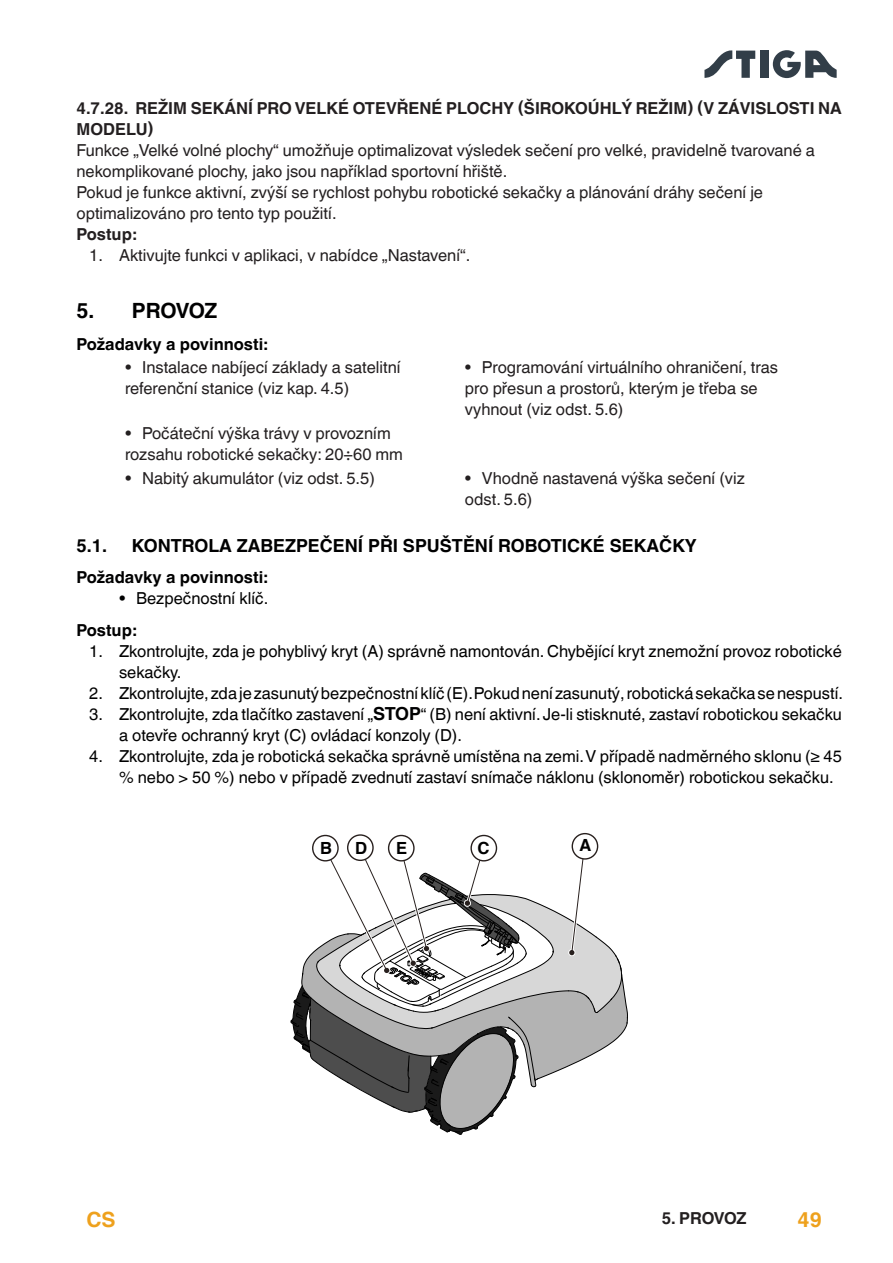
<style>
.page{position:relative;width:893px;height:1263px;background:#fff}
.page>*{position:absolute;margin:0;border:0;box-sizing:border-box;transform-origin:0 0}
.t1{font:700 21px "Helvetica World";letter-spacing:-.02em;color:#000001}
.t2{font:700 21px "Helvetica World";color:#eea11d}
.t3{font:700 18px "Helvetica World";color:#000001}
.t4{font:700 16.8px "Helvetica World";color:#000}
.Testo_normale{font:16.5px/21px "Helvetica World";color:#231f20}
.t5{font:16.5px/21px "Helvetica World";color:#000001}
.Testo_normale_-_CBOLD{font:700 16.5px/21px "Helvetica World";color:#231f20}
.Testo_normale-2{font:700 16.5px "Helvetica World";color:#000001}
.Testo_normale_-_CBOLD-2{font:700 16.5px "Helvetica World";color:#000001}
.s1{font-weight:700;font-size:18px}
</style>
<div class="page">
<div style="left:760px;top:51px;width:8px;height:27px;background:#323e48"></div>
<svg style="left:704px;top:50px;width:51px;height:28px"></svg>
<svg style="left:773px;top:50px;width:64px;height:28px"></svg>
<svg style="left:572px;top:834px;width:26px;height:25px"></svg>
<div style="left:572px;top:833px;width:26px;height:27px;border:1px solid #28201e;border-radius:50%"></div>
<svg style="left:348px;top:835px;width:25px;height:25px"></svg>
<div style="left:347px;top:834px;width:27px;height:27px;border:1px solid #28201e;border-radius:50%"></div>
<svg style="left:389px;top:835px;width:25px;height:26px"></svg>
<div style="left:388px;top:835px;width:27px;height:26px;border:1px solid #28201e;border-radius:50%"></div>
<svg style="left:313px;top:835px;width:25px;height:26px"></svg>
<div style="left:312px;top:835px;width:27px;height:26px;border:1px solid #28201e;border-radius:50%"></div>
<svg style="left:290px;top:843px;width:338px;height:292px"></svg>
<div style="left:471px;top:835px;width:25px;height:26px;background:#fff;border-radius:50%"></div>
<div style="left:470px;top:835px;width:27px;height:26px;border:1px solid #28201e;border-radius:50%"></div>
<p class="Testo_normale_-_CBOLD" style="left:77px;top:98px;width:767px">4.7.28. REŽIM SEKÁNÍ PRO VELKÉ OTEVŘENÉ PLOCHY (ŠIROKOÚHLÝ REŽIM) (V ZÁVISLOSTI NA<br>MODELU)</p>
<p class="Testo_normale" style="left:77px;top:140px;width:740px">Funkce „Velké volné plochy“ umožňuje optimalizovat výsledek sečení pro velké, pravidelně tvarované a nekomplikované plochy, jako jsou například sportovní hřiště.</p>
<p class="Testo_normale" style="left:77px;top:182px;width:688px">Pokud je funkce aktivní, zvýší se rychlost pohybu robotické sekačky a plánování dráhy sečení je optimalizováno pro tento typ použití.</p>
<p class="Testo_normale_-_CBOLD" style="left:77px;top:224px;width:62px">Postup:</p>
<p class="Testo_normale" style="left:89px;top:245px;width:383px">1. Aktivujte funkci v aplikaci, v nabídce „Nastavení“.</p>
<p class="t1" style="left:77px;top:298px;width:142px">5. PROVOZ</p>
<p class="Testo_normale_-_CBOLD-2" style="left:77px;top:334px;width:193px">Požadavky a povinnosti:</p>
<p class="Testo_normale" style="left:125px;top:357px;width:277px">• Instalace nabíjecí základy a satelitní referenční stanice (viz kap. 4.5)</p>
<p class="Testo_normale" style="left:465px;top:357px;width:315px">• Programování virtuálního ohraničení, tras pro přesun a prostorů, kterým je třeba se vyhnout (viz odst. 5.6)</p>
<p class="Testo_normale" style="left:125px;top:423px;width:279px">• Počáteční výška trávy v provozním rozsahu robotické sekačky: 20÷60 mm</p>
<p class="Testo_normale" style="left:125px;top:468px;width:251px">• Nabitý akumulátor (viz odst. 5.5)</p>
<p class="Testo_normale" style="left:465px;top:468px;width:281px">• Vhodně nastavená výška sečení (viz odst. 5.6)</p>
<p class="t3" style="left:77px;top:535px;width:32px">5.1.</p>
<p class="t3" style="left:132px;top:535px;width:566px">KONTROLA ZABEZPEČENÍ PŘI SPUŠTĚNÍ ROBOTICKÉ SEKAČKY</p>
<p class="Testo_normale-2" style="left:77px;top:568px;width:193px">Požadavky a povinnosti:</p>
<p class="t5" style="left:119px;top:588px;width:151px">• Bezpečnostní klíč.</p>
<p class="Testo_normale-2" style="left:77px;top:620px;width:62px">Postup:</p>
<p class="t5" style="left:119px;top:640px;width:724px;text-indent:-30px">1. Zkontrolujte, zda je pohyblivý kryt (A) správně namontován. Chybějící kryt znemožní provoz robotické sekačky.</p>
<p class="t5" style="left:89px;top:682px;width:755px">2. Zkontrolujte, zda je zasunutý bezpečnostní klíč (E). Pokud není zasunutý, robotická sekačka se nespustí.</p>
<p class="t5" style="left:119px;top:704px;width:724px;text-indent:-30px">3. Zkontrolujte, zda tlačítko zastavení „<span class="s1">STOP</span>“ (B) není aktivní. Je-li stisknuté, zastaví robotickou sekačku a otevře ochranný kryt (C) ovládací konzoly (D).</p>
<p class="t5" style="left:119px;top:746px;width:724px;text-indent:-30px">4. Zkontrolujte, zda je robotická sekačka správně umístěna na zemi. V případě nadměrného sklonu (≥ 45 % nebo &gt; 50 %) nebo v případě zvednutí zastaví snímače náklonu (sklonoměr) robotickou sekačku.</p>
<p class="t4" style="left:320px;top:838px;width:13px">B</p>
<p class="t4" style="left:355px;top:838px;width:14px">D</p>
<p class="t4" style="left:396px;top:838px;width:13px">E</p>
<p class="t4" style="left:477px;top:838px;width:14px">C</p>
<p class="t4" style="left:579px;top:835px;width:13px">A</p>
<p class="t2" style="left:86px;top:1208px;width:31px">CS</p>
<p class="Testo_normale_-_CBOLD" style="left:662px;top:1208px;width:41px">5. Provoz</p>
<p class="t2" style="left:798px;top:1208px;width:26px">49</p>
</div>
